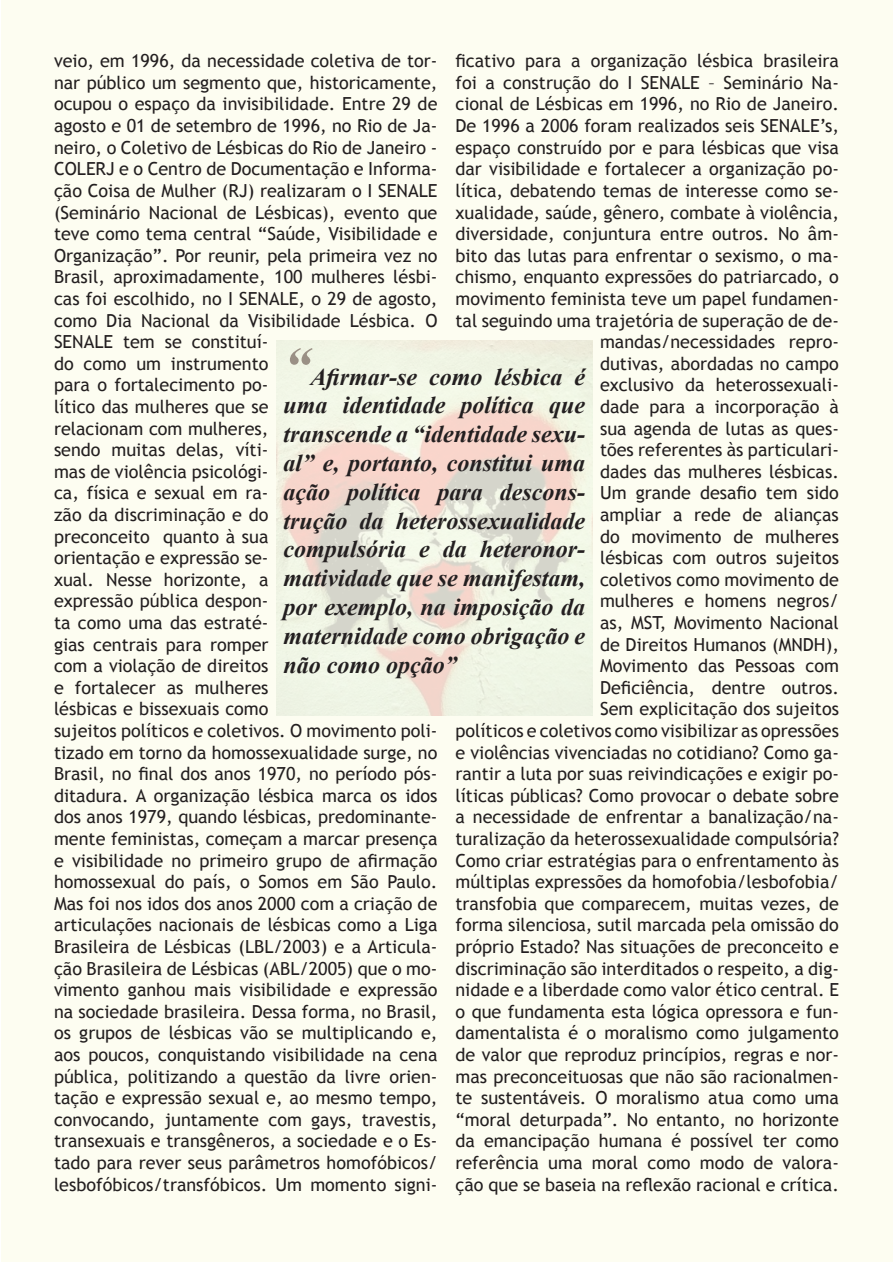
<style>
.page{position:relative;width:893px;height:1263px;background:#fff}
.page>*{position:absolute;margin:0;border:0;box-sizing:border-box;transform-origin:0 0}
.t1{font:italic 700 54px "Times New Roman";color:#9a9085}
.t2{font:italic 700 24px/28.8px "Times New Roman";color:#231f20;text-align:justify}
.t3{font:18px/21.6px "Trebuchet MS";color:#231f20;text-align:right}
</style>
<div class="page">
<div style="left:1px;top:1px;width:891px;height:1261px;background:#fdfdf1"></div>
<img style="left:276px;top:341px;width:316px;height:375px">
<p class="t3" style="left:54px;top:50px;width:385px;text-align:left">veio, em 1996, da necessidade coletiva de tor&shy;nar público um segmento que, historicamente, ocupou o espaço da invisibilidade. Entre 29 de agosto e 01 de setembro de 1996, no Rio de Ja&shy;neiro, o Coletivo de Lésbicas do Rio de Janeiro - COLERJ e o Centro de Documentação e Informa&shy;ção Coisa de Mulher (RJ) realizaram o I SENALE (Seminário Nacional de Lésbicas), evento que teve como tema central “Saúde, Visibilidade e Organização”. Por reunir, pela primeira vez no Brasil, aproximadamente, 100 mulheres lésbi&shy;cas foi escolhido, no I SENALE, o 29 de agosto, como Dia Nacional da Visibilidade Lésbica. O SENALE tem se constituí-<br>do como um instrumento<br>para o fortalecimento po-<br>lítico das mulheres que se<br>relacionam com mulheres,<br>sendo muitas delas, víti-<br>mas de violência psicológi-<br>ca, física e sexual em ra-<br>zão da discriminação e do<br>preconceito quanto à sua<br>orientação e expressão se-<br>xual. Nesse horizonte, a<br>expressão pública despon-<br>ta como uma das estraté-<br>gias centrais para romper<br>com a violação de direitos<br>e fortalecer as mulheres<br>lésbicas e bissexuais como<br>sujeitos políticos e coletivos. O movimento poli&shy;tizado em torno da homossexualidade surge, no Brasil, no final dos anos 1970, no período pós&shy;ditadura. A organização lésbica marca os idos dos anos 1979, quando lésbicas, predominante&shy;mente feministas, começam a marcar presença e visibilidade no primeiro grupo de afirmação homossexual do país, o Somos em São Paulo.<br>Mas foi nos idos dos anos 2000 com a criação de articulações nacionais de lésbicas como a Liga Brasileira de Lésbicas (LBL/2003) e a Articula&shy;ção Brasileira de Lésbicas (ABL/2005) que o mo&shy;vimento ganhou mais visibilidade e expressão na sociedade brasileira. Dessa forma, no Brasil, os grupos de lésbicas vão se multiplicando e, aos poucos, conquistando visibilidade na cena pública, politizando a questão da livre orien&shy;tação e expressão sexual e, ao mesmo tempo, convocando, juntamente com gays, travestis, transexuais e transgêneros, a sociedade e o Es&shy;tado para rever seus parâmetros homofóbicos/ lesbofóbicos/transfóbicos. Um momento signi-</p>
<p class="t3" style="left:455px;top:50px;width:385px">ficativo para a organização lésbica brasileira foi a construção do I SENALE – Seminário Na&shy;cional de Lésbicas em 1996, no Rio de Janeiro.<br>De 1996 a 2006 foram realizados seis SENALE’s, espaço construído por e para lésbicas que visa dar visibilidade e fortalecer a organização po&shy;lítica, debatendo temas de interesse como se&shy;xualidade, saúde, gênero, combate à violência, diversidade, conjuntura entre outros. No âm&shy;bito das lutas para enfrentar o sexismo, o ma&shy;chismo, enquanto expressões do patriarcado, o movimento feminista teve um papel fundamen&shy;tal seguindo uma trajetória de superação de de&shy;mandas/necessidades repro-<br>dutivas, abordadas no campo<br>exclusivo da heterossexuali-<br>dade para a incorporação à<br>sua agenda de lutas as ques-<br>tões referentes às particulari-<br>dades das mulheres lésbicas.</p>
<p class="t1" style="left:284px;top:329px;width:28px">“</p>
<p class="t2" style="left:284px;top:361px;width:303px;text-indent:27px">Afirmar-se como lésbica é uma identidade política que transcende a “identidade sexu&shy;al” e, portanto, constitui uma ação política para descons&shy;trução da heterossexualidade compulsória e da heteronor&shy;matividade que se manifestam, por exemplo, na imposição da maternidade como obrigação e não como opção”</p>
<p class="t3" style="left:455px;top:482px;width:385px">Um grande desafio tem sido<br>ampliar a rede de alianças<br>do movimento de mulheres<br>lésbicas com outros sujeitos<br>coletivos como movimento de<br>mulheres e homens negros/<br>as, MST, Movimento Nacional<br>de Direitos Humanos (MNDH),<br>Movimento das Pessoas com<br>Deficiência, dentre outros.<br>Sem explicitação dos sujeitos<br>políticos e coletivos como visibilizar as opressões e violências vivenciadas no cotidiano? Como ga&shy;rantir a luta por suas reivindicações e exigir po&shy;líticas públicas? Como provocar o debate sobre a necessidade de enfrentar a banalização/na&shy;turalização da heterossexualidade compulsória?<br>Como criar estratégias para o enfrentamento às múltiplas expressões da homofobia/lesbofobia/ transfobia que comparecem, muitas vezes, de forma silenciosa, sutil marcada pela omissão do próprio Estado? Nas situações de preconceito e discriminação são interditados o respeito, a dig&shy;nidade e a liberdade como valor ético central. E o que fundamenta esta lógica opressora e fun&shy;damentalista é o moralismo como julgamento de valor que reproduz princípios, regras e nor&shy;mas preconceituosas que não são racionalmen&shy;te sustentáveis. O moralismo atua como uma “moral deturpada”. No entanto, no horizonte da emancipação humana é possível ter como referência uma moral como modo de valora&shy;ção que se baseia na reflexão racional e crítica.</p>
</div>
